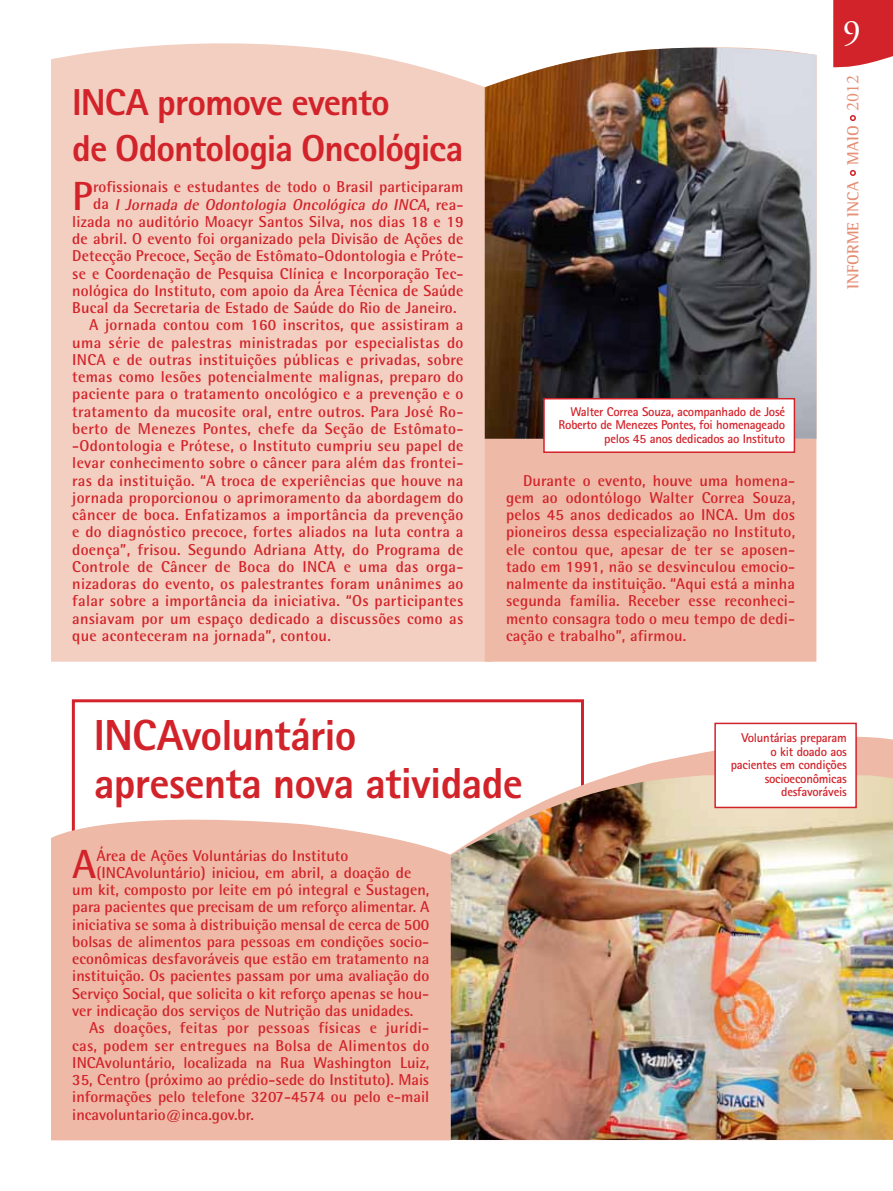
<style>
.page{position:relative;width:893px;height:1191px;background:#fff}
.page>*{position:absolute;margin:0;border:0;box-sizing:border-box;transform-origin:0 0}
.t1{font:800 43.5px/48px "Rotis Sans Serif";letter-spacing:-.02em;color:#d2232a}
.t2{font:700 40.8px "Rotis Semi Sans";color:#d2232a}
.t3{font:800 37.5px/46.5px "Rotis Sans Serif";letter-spacing:-.03em;color:#d2232a}
.t4{font:36px "Adobe Garamond Pro";color:#fff}
.t5{font:700 16.5px "Rotis Semi Serif";letter-spacing:-.005em;color:#e48f76}
.t6{font:700 15.75px/17.2px "Rotis Semi Sans";letter-spacing:.01em;color:#d2232a;text-align:justify}
.t7{font:italic 700 15.75px "Rotis Semi Sans";color:#d2232a}
.t8{font:700 12.75px/13.5px "Rotis Sans Serif";letter-spacing:-.02em;color:#d2232a;text-align:right}
.s1{font-style:normal}
.s2{font-family:"Adobe Garamond Pro";font-weight:400;font-size:18px}
</style>
<div class="page">
<svg style="left:581px;top:717px;width:312px;height:58px"></svg>
<div style="left:51px;top:808px;width:400px;height:332px;background:#eebaa7"></div>
<div style="left:51px;top:43px;width:434px;height:618px;background:#f3cfc1"></div>
<div style="left:485px;top:439px;width:331px;height:222px;background:#eebaa7"></div>
<img style="left:451px;top:775px;width:442px;height:365px">
<div style="left:715px;top:723px;width:141px;height:84px;background:#fff"></div>
<div style="left:714px;top:722px;width:143px;height:86px;border:2px solid #d2232a"></div>
<img style="left:485px;top:47px;width:331px;height:392px">
<img style="left:485px;top:48px;width:331px;height:39px">
<div style="left:544px;top:399px;width:250px;height:53px;background:#fff"></div>
<div style="left:543px;top:398px;width:252px;height:55px;border:2px solid #d2232a"></div>
<svg style="left:833px;top:0;width:60px;height:68px;background:#d53239"></svg>
<svg style="left:850px;top:170px;width:6px;height:6px"></svg>
<svg style="left:850px;top:115px;width:6px;height:6px"></svg>
<h3 class="t3" style="left:72px;top:78px;width:393px">INCA promove evento<br>de Odontologia Oncológica</h3>
<h2 class="t2" style="left:72px;top:171px;width:22px">P</h2>
<p class="t6" style="left:93px;top:178px;width:372px">rofissionais e estudantes de todo o Brasil participaram</p>
<p class="t7" style="left:93px;top:194px;width:372px"><span class="s1">d a</span> I Jornada de Odontologia Oncológica do INCA<span class="s1">, r e a -</span></p>
<p class="t6" style="left:72px;top:212px;width:393px">lizada no auditório Moacyr Santos Silva, nos dias 18 e 19</p>
<p class="t6" style="left:72px;top:230px;width:393px">de abril. O evento foi organizado pela Divisão de Ações de</p>
<p class="t6" style="left:72px;top:247px;width:393px">Detecção Precoce, Seção de Estômato-Odontologia e Próte-</p>
<p class="t6" style="left:72px;top:264px;width:393px">se e Coordenação de Pesquisa Clínica e Incorporação Tec-</p>
<p class="t6" style="left:72px;top:281px;width:393px">nológica do Instituto, com apoio da Área Técnica de Saúde</p>
<p class="t6" style="left:72px;top:299px;width:386px">Bucal da Secretaria de Estado de Saúde do Rio de Janeiro.</p>
<p class="t6" style="left:89px;top:316px;width:376px">A jornada contou com 160 inscritos, que assistiram a</p>
<p class="t6" style="left:72px;top:333px;width:393px">uma série de palestras ministradas por especialistas do</p>
<p class="t6" style="left:72px;top:350px;width:393px">INCA e de outras instituições públicas e privadas, sobre</p>
<p class="t6" style="left:72px;top:368px;width:393px">temas como lesões potencialmente malignas, preparo do</p>
<p class="t6" style="left:72px;top:385px;width:393px">paciente para o tratamento oncológico e a prevenção e o</p>
<p class="t6" style="left:72px;top:402px;width:393px">tratamento da mucosite oral, entre outros. Para José Ro-</p>
<p class="t6" style="left:72px;top:419px;width:393px">berto de Menezes Pontes, chefe da Seção de Estômato-</p>
<p class="t6" style="left:72px;top:437px;width:393px">-Odontologia e Prótese, o Instituto cumpriu seu papel de</p>
<p class="t6" style="left:72px;top:454px;width:393px">levar conhecimento sobre o câncer para além das frontei-</p>
<p class="t6" style="left:72px;top:471px;width:393px">ras da instituição. “A troca de experiências que houve na</p>
<p class="t6" style="left:72px;top:488px;width:393px">jornada proporcionou o aprimoramento da abordagem do</p>
<p class="t6" style="left:72px;top:506px;width:393px">câncer de boca. Enfatizamos a importância da prevenção</p>
<p class="t6" style="left:72px;top:523px;width:393px">e do diagnóstico precoce, fortes aliados na luta contra a</p>
<p class="t6" style="left:72px;top:540px;width:393px">doença”, frisou. Segundo Adriana Atty, do Programa de</p>
<p class="t6" style="left:72px;top:557px;width:393px">Controle de Câncer de Boca do INCA e uma das orga-</p>
<p class="t6" style="left:72px;top:575px;width:393px">nizadoras do evento, os palestrantes foram unânimes ao</p>
<p class="t6" style="left:72px;top:592px;width:393px">falar sobre a importância da iniciativa. “Os participantes</p>
<p class="t6" style="left:72px;top:609px;width:393px">ansiavam por um espaço dedicado a discussões como as</p>
<p class="t6" style="left:72px;top:626px;width:260px">que aconteceram na jornada”, contou.</p>
<p class="t8" style="left:559px;top:404px;width:228px">Walter Correa Souza, acompanhado de José<br>Roberto de Menezes Pontes, foi homenageado pelos 45 anos dedicados ao Instituto</p>
<p class="t6" style="left:506px;top:471px;width:291px;text-indent:17px">Durante o evento, houve uma homena&shy;gem ao odontólogo Walter Correa Souza, pelos 45 anos dedicados ao INCA. Um dos pioneiros dessa especialização no Instituto, ele contou que, apesar de ter se aposen&shy;tado em 1991, não se desvinculou emocio&shy;nalmente da instituição. “Aqui está a minha segunda família. Receber esse reconheci&shy;mento consagra todo o meu tempo de dedi&shy;cação e trabalho”, afirmou.</p>
<h3 class="t4" style="left:843px;top:11px;width:19px">9</h3>
<p class="t5" style="left:843px;top:289px;width:216px;rotate:-90deg">INFORME INCA MAIO <span class="s2">2012</span></p>
<h1 class="t1" style="left:94px;top:711px;width:431px">INCAvoluntário apresenta nova atividade</h1>
<h2 class="t2" style="left:72px;top:839px;width:26px">A</h2>
<p class="t6" style="left:96px;top:846px;width:253px">Área de Ações Voluntárias do Instituto</p>
<p class="t6" style="left:96px;top:863px;width:316px">(INCAvoluntário) iniciou, em abril, a doação de</p>
<p class="t6" style="left:72px;top:881px;width:359px">um kit, composto por leite em pó integral e Sustagen,</p>
<p class="t6" style="left:72px;top:898px;width:359px">para pacientes que precisam de um reforço alimentar. A</p>
<p class="t6" style="left:72px;top:915px;width:358px">iniciativa se soma à distribuição mensal de cerca de 500</p>
<p class="t6" style="left:72px;top:932px;width:358px">bolsas de alimentos para pessoas em condições socio-</p>
<p class="t6" style="left:72px;top:950px;width:358px">econômicas desfavoráveis que estão em tratamento na</p>
<p class="t6" style="left:72px;top:967px;width:359px">instituição. Os pacientes passam por uma avaliação do</p>
<p class="t6" style="left:72px;top:984px;width:358px">Serviço Social, que solicita o kit reforço apenas se hou-</p>
<p class="t6" style="left:72px;top:1001px;width:343px">ver indicação dos serviços de Nutrição das unidades.</p>
<p class="t6" style="left:89px;top:1019px;width:341px">As doações, feitas por pessoas físicas e jurídi-</p>
<p class="t6" style="left:72px;top:1036px;width:358px">cas, podem ser entregues na Bolsa de Alimentos do</p>
<p class="t6" style="left:72px;top:1053px;width:359px">INCAvoluntário, localizada na Rua Washington Luiz,</p>
<p class="t6" style="left:72px;top:1070px;width:358px">35, Centro (próximo ao prédio-sede do Instituto). Mais</p>
<p class="t6" style="left:72px;top:1088px;width:358px">informações pelo telefone 3207-4574 ou pelo e-mail</p>
<p class="t6" style="left:72px;top:1105px;width:183px">incavoluntario@inca.gov.br.</p>
<p class="t8" style="left:731px;top:731px;width:117px">Voluntárias preparam<br>o kit doado aos pacientes em condições socioeconômicas desfavoráveis</p>
</div>
